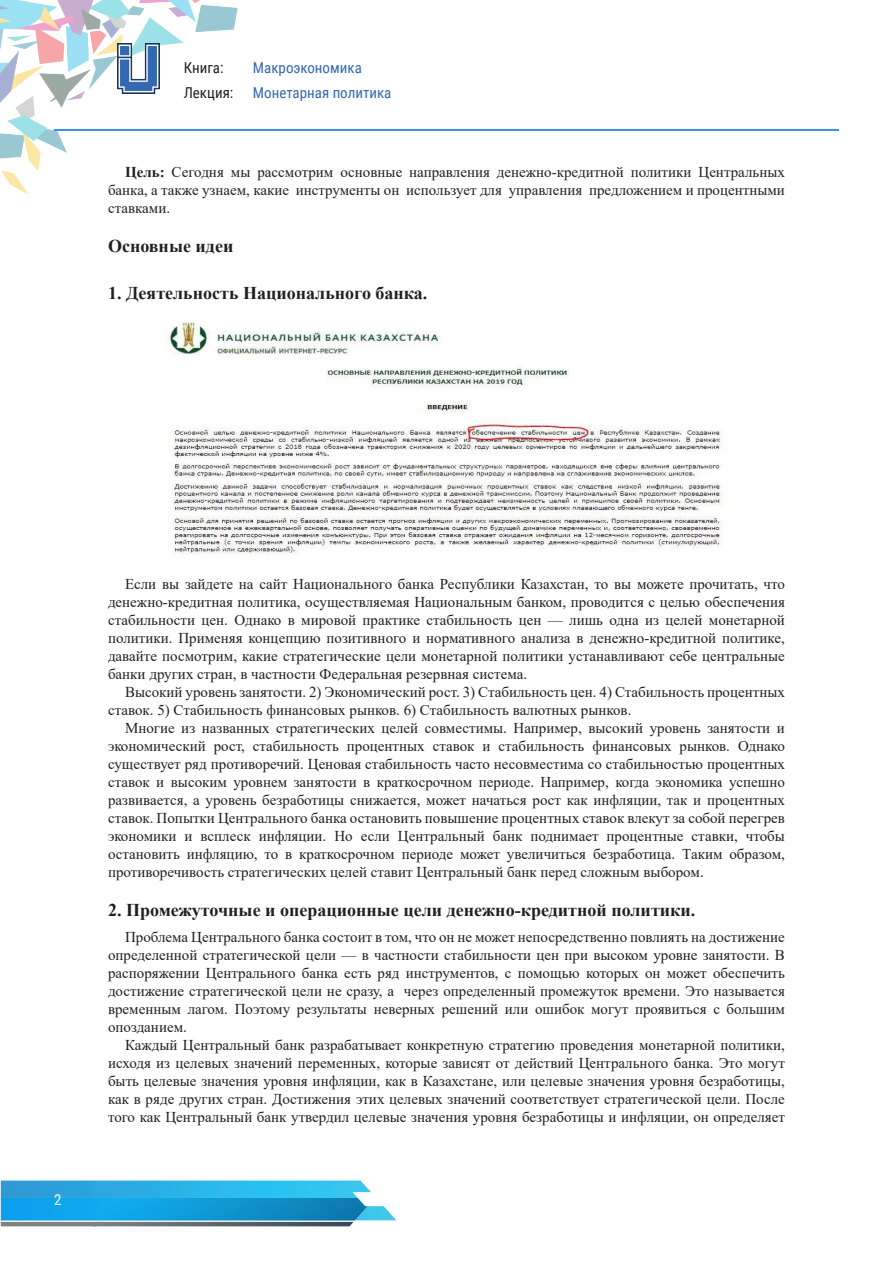
<style>
.page{position:relative;width:893px;height:1263px;background:#fff}
.page>*{position:absolute;margin:0;border:0;box-sizing:border-box;transform-origin:0 0}
.tema{font:700 18px "Times New Roman";color:#231f20}
.t1{font:15px/18px "Times New Roman";color:#231f20;text-align:justify}
.t2{font:15px/25.5px "Roboto Condensed";color:#3269b1}
.t3{font:15px/25.5px "Roboto Condensed";color:#231f20}
.t4{font:15px "Roboto Condensed";color:#fff}
.s1{font-weight:700}
</style>
<div class="page">
<img style="left:0;top:0;width:238px;height:195px">
<hr style="left:54px;top:129px;width:785px;height:2px;background:#3b91e8">
<img style="left:118px;top:44px;width:41px;height:49px">
<svg style="left:1px;top:1180px;width:395px;height:46px;background:#5bb6d9"></svg>
<img style="left:1px;top:1198px;width:367px;height:22px">
<img style="left:167px;top:321px;width:556px;height:234px">
<p class="t3" style="left:184px;top:54px;width:51px">Книга:<br>Лекция:</p>
<p class="t2" style="left:253px;top:54px;width:140px">Макроэкономика<br>Монетарная политика</p>
<p class="t1" style="left:108px;top:163px;width:678px;text-indent:17px"><span class="s1">Цель:</span> Сегодня мы рассмотрим основные направления денежно-кредитной политики Центральных банка, а также узнаем, какие инструменты он использует для управления предложением и процентными ставками.</p>
<p class="tema" style="left:108px;top:233px;width:127px">Основные идеи</p>
<p class="tema" style="left:108px;top:280px;width:321px">1. Деятельность Национального банка.</p>
<p class="t4" style="left:54px;top:1189px;width:9px">2</p>
<p class="t1" style="left:108px;top:574px;width:678px;text-indent:17px">Если вы зайдете на сайт Национального банка Республики Казахстан, то вы можете прочитать, что денежно-кредитная политика, осуществляемая Национальным банком, проводится с целью обеспечения стабильности цен. Однако в мировой практике стабильность цен — лишь одна из целей монетарной политики. Применяя концепцию позитивного и нормативного анализа в денежно-кредитной политике, давайте посмотрим, какие стратегические цели монетарной политики устанавливают себе центральные банки других стран, в частности Федеральная резервная система.</p>
<p class="t1" style="left:108px;top:682px;width:678px;text-indent:17px">Высокий уровень занятости. 2) Экономический рост. 3) Стабильность цен. 4) Стабильность процентных ставок. 5) Стабильность финансовых рынков. 6) Стабильность валютных рынков.</p>
<p class="t1" style="left:108px;top:718px;width:678px;text-indent:17px">Многие из названных стратегических целей совместимы. Например, высокий уровень занятости и экономический рост, стабильность процентных ставок и стабильность финансовых рынков. Однако существует ряд противоречий. Ценовая стабильность часто несовместима со стабильностью процентных ставок и высоким уровнем занятости в краткосрочном периоде. Например, когда экономика успешно развивается, а уровень безработицы снижается, может начаться рост как инфляции, так и процентных ставок. Попытки Центрального банка остановить повышение процентных ставок влекут за собой перегрев экономики и всплеск инфляции. Но если Центральный банк поднимает процентные ставки, чтобы остановить инфляцию, то в краткосрочном периоде может увеличиться безработица. Таким образом, противоречивость стратегических целей ставит Центральный банк перед сложным выбором.</p>
<p class="tema" style="left:108px;top:896px;width:589px">2. Промежуточные и операционные цели денежно-кредитной политики.</p>
<p class="t1" style="left:108px;top:927px;width:678px;text-indent:17px">Проблема Центрального банка состоит в том, что он не может непосредственно повлиять на достижение определенной стратегической цели — в частности стабильности цен при высоком уровне занятости. В распоряжении Центрального банка есть ряд инструментов, с помощью которых он может обеспечить достижение стратегической цели не сразу, а через определенный промежуток времени. Это называется временным лагом. Поэтому результаты неверных решений или ошибок могут проявиться с большим опозданием.</p>
<p class="t1" style="left:108px;top:1035px;width:678px;text-indent:17px">Каждый Центральный банк разрабатывает конкретную стратегию проведения монетарной политики, исходя из целевых значений переменных, которые зависят от действий Центрального банка. Это могут быть целевые значения уровня инфляции, как в Казахстане, или целевые значения уровня безработицы, как в ряде других стран. Достижения этих целевых значений соответствует стратегической цели. После того как Центральный банк утвердил целевые значения уровня безработицы и инфляции, он определяет</p>
</div>
